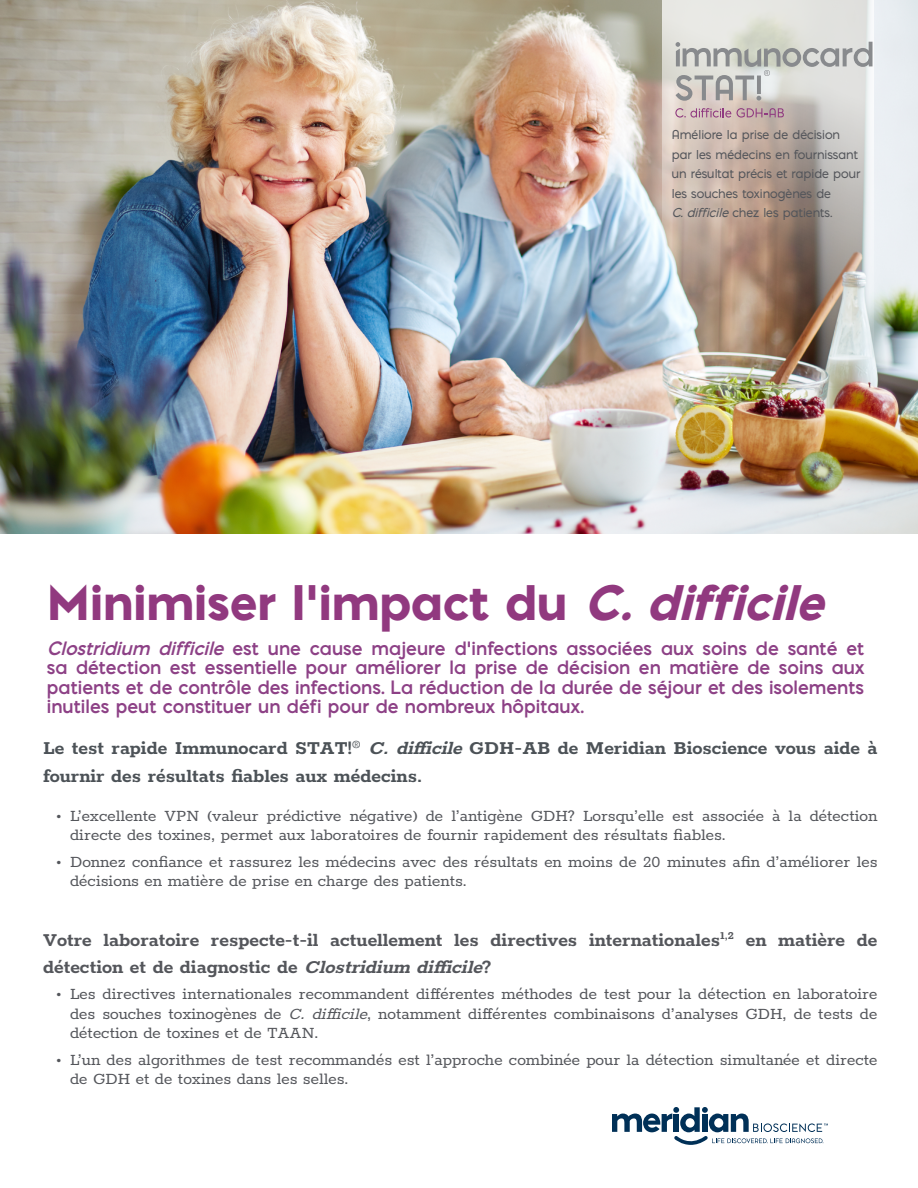
<style>
.page{position:relative;width:918px;height:1188px;background:#fff}
.page>*{position:absolute;margin:0;border:0;box-sizing:border-box;transform-origin:0 0}
.t1{font:900 46.5px "Pontiac";color:#91397f}
.t2{font:700 21px/27px "Rokkitt";color:#54565b}
.t3{font:700 21px/27px "Rokkitt";color:#4c5257}
.t4{font:18px/19.5px "Rokkitt";color:#54565b}
.t5{font:700 18px/19.5px "Pontiac";color:#8d4186;text-align:justify}
.t6{font:12px/19.5px "Pontiac";color:#54565b}
.s1{font-style:italic}
</style>
<div class="page">
<img style="left:0;top:0;width:918px;height:534px">
<img style="left:663px;top:0;width:211px;height:534px">
<svg style="left:612px;top:1107px;width:216px;height:38px"></svg>
<svg style="left:675px;top:108px;width:56px;height:10px"></svg>
<svg style="left:737px;top:108px;width:47px;height:10px"></svg>
<svg style="left:676px;top:42px;width:197px;height:59px"></svg>
<p class="t6" style="left:672px;top:125px;width:190px">Améliore la prise de décision par les médecins en fournissant un résultat précis et rapide pour les souches toxinogènes de<br><span class="s1">C.difficile</span>chez les patients.</p>
<h1 class="t1" style="left:47px;top:567px;width:795px">Minimiser l’impact du <span class="s1">C.difficile</span></h1>
<p class="t5" style="left:47px;top:638px;width:819px"><span class="s1">Clostridium difficile</span> est une cause majeure d’infections associées aux soins de santé et sa détection est essentielle pour améliorer la prise de décision en matière de soins aux patients et de contrôle des infections. La réduction de la durée de séjour et des isolements inutiles peut constituer un défi pour de nombreux hôpitaux.</p>
<p class="t3" style="left:43px;top:733px;width:836px">Le test rapide Immunocard STAT!<sup>®</sup> <span class="s1">C.difficile</span>GDH-AB de Meridian Bioscience vous aide à fournir des résultats fiables aux médecins.</p>
<p class="t4" style="left:70px;top:805px;width:809px;text-indent:-14px">• L’excellente VPN (valeur prédictive négative) de l’antigène GDH? Lorsqu’elle est associée à la détection directe des toxines, permet aux laboratoires de fournir rapidement des résultats fiables.</p>
<p class="t4" style="left:70px;top:850px;width:809px;text-indent:-14px">• Donnez confiance et rassurez les médecins avec des résultats en moins de 20 minutes afin d’améliorer les décisions en matière de prise en charge des patients.</p>
<p class="t2" style="left:43px;top:925px;width:836px">Votre laboratoire respecte-t-il actuellement les directives internationales<sup>1,2</sup> en matière de détection et de diagnostic de <span class="s1">Clostridium difficile</span>?</p>
<p class="t4" style="left:70px;top:983px;width:809px;text-align:justify;text-indent:-14px">• Les directives internationales recommandent différentes méthodes de test pour la détection en laboratoire des souches toxinogènes de <span class="s1">C. difficile</span>, notamment différentes combinaisons d’analyses GDH, de tests de détection de toxines et de TAAN.</p>
<p class="t4" style="left:70px;top:1048px;width:809px;text-indent:-14px">• L’un des algorithmes de test recommandés est l’approche combinée pour la détection simultanée et directe de GDH et de toxines dans les selles.</p>
</div>
